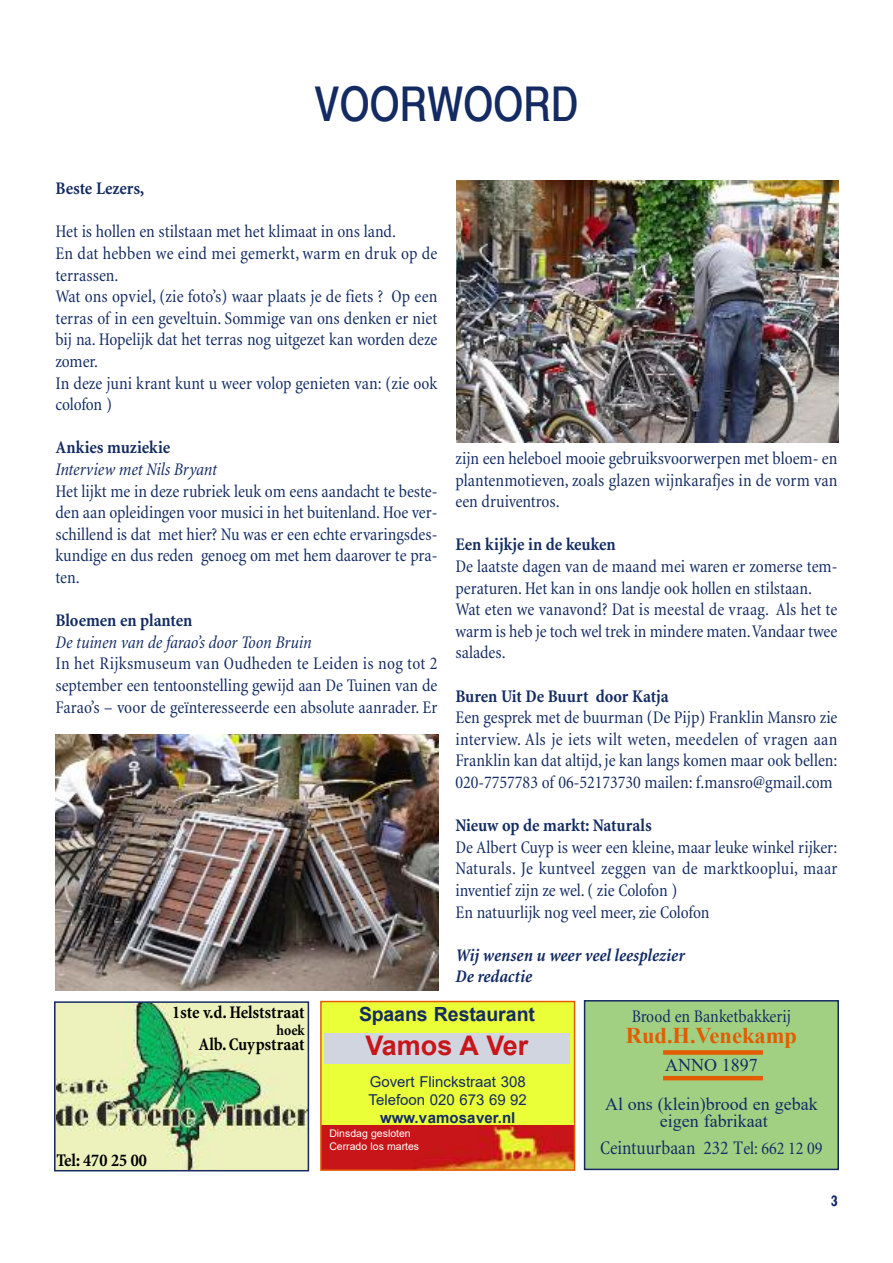
<style>
.page{position:relative;width:893px;height:1263px;background:#fff}
.page>*{position:absolute;margin:0;border:0;box-sizing:border-box;transform-origin:0 0}
.t1{font:48px "Xerox Sans Serif Narrow FC";color:#132b62}
.t2{font:700 27px "Arial";color:#c81519}
.t3{font:700 22.5px "Times New Roman";color:#e35c00}
.t4{font:condensed 19.5px "Minion";color:#132b62}
.t5{font:700 19.5px "Arial";color:#132b62}
.t6{font:condensed 18px/21.6px "Minion";color:#132b62;text-align:justify}
.t7{font:700 condensed 18px "Minion";letter-spacing:-.005em;color:#132b62}
.t8{font:italic condensed 18px "Minion";letter-spacing:-.01em;color:#132b62}
.t9{font:18px/39px "Times New Roman";color:#132b62;text-align:center}
.t10{font:700 condensed 18px "Minion";color:#000}
.t11{font:italic 700 condensed 18px/21.6px "Minion";color:#132b62}
.t12{font:15px/18px "Arial";color:#132b62}
.t13{font:700 15px "Arial";color:#132b62}
.t14{font:700 condensed 15px "Minion";color:#000}
.t15{font:700 15px "Xerox Sans Serif Narrow FC";color:#132b62}
.t16{font:10.5px/12.6px "Arial";color:#fff}
.s1{font-size:18px}
</style>
<div class="page">
<img style="left:57px;top:1004px;width:249px;height:164px">
<div style="left:54px;top:1001px;width:255px;height:170px;border:2px solid #132b62"></div>
<div style="left:585px;top:1001px;width:252px;height:168px;background:#a1d083"></div>
<div style="left:584px;top:1000px;width:255px;height:170px;border:2px solid #132b62"></div>
<div style="left:663px;top:1050px;width:100px;height:5px;background:#e35c00"></div>
<hr style="left:663px;top:1076px;width:100px;height:4px;background:#e35c00">
<div style="left:322px;top:1002px;width:252px;height:167px;background:#ebff38"></div>
<img style="left:323px;top:1126px;width:249px;height:42px">
<div style="left:320px;top:1001px;width:255px;height:170px;border:2px solid #e35c00"></div>
<div style="left:324px;top:1034px;width:245px;height:30px;background:#d0d5e0"></div>
<img style="left:456px;top:180px;width:383px;height:262px">
<img style="left:56px;top:734px;width:382px;height:257px">
<h1 class="t1" style="left:314px;top:87px;width:266px">VOORWOORD</h1>
<p class="t7" style="left:55px;top:182px;width:90px">Beste Lezers,</p>
<p class="t6" style="left:55px;top:222px;width:383px;text-align:left">Het is hollen en stilstaan met het klimaat in ons land.<br>En dat hebben we eind mei gemerkt, warm en druk op de terrassen.<br>Wat ons opviel, (zie foto’s) waar plaats je de fiets ? Op een terras of in een geveltuin. Sommige van ons denken er niet bij na. Hopelijk dat het terras nog uitgezet kan worden deze zomer.<br>In deze juni krant kunt u weer volop genieten van: (zie ook colofon )</p>
<p class="t7" style="left:56px;top:441px;width:116px">Ankies muziekie</p>
<p class="t8" style="left:55px;top:462px;width:163px">Interview met Nils Bryant</p>
<p class="t6" style="left:55px;top:482px;width:383px">Het lijkt me in deze rubriek leuk om eens aandacht te beste&shy;den aan opleidingen voor musici in het buitenland.Hoe ver&shy;schillend is dat met hier? Nu was er een echte ervaringsdes&shy;kundige en dus reden genoeg om met hem daarover te pra&shy;ten.</p>
<p class="t7" style="left:55px;top:614px;width:138px">Bloemen en planten</p>
<p class="t8" style="left:55px;top:635px;width:257px">De tuinen van de farao’s door Toon Bruin</p>
<p class="t6" style="left:56px;top:654px;width:383px">In het Rijksmuseum van Oudheden te Leiden is nog tot 2 september een tentoonstelling gewijd aan De Tuinen van de Farao’s – voor de geïnteresseerde een absolute aanrader. Er</p>
<p class="t6" style="left:455px;top:449px;width:383px">zijn een heleboel mooie gebruiksvoorwerpen met bloem- en plantenmotieven, zoals glazen wijnkarafjes in de vorm van een druiventros.</p>
<p class="t7" style="left:455px;top:538px;width:162px">Een kijkje in de keuken</p>
<p class="t6" style="left:455px;top:557px;width:383px;text-align:left">De laatste dagen van de maand mei waren er zomerse tem&shy;peraturen.Het kan in ons landje ook hollen en stilstaan.<br>Wat eten we vanavond? Dat is meestal de vraag. Als het te warm is heb je toch wel trek in mindere maten.Vandaar twee salades.</p>
<p class="t7" style="left:455px;top:689px;width:215px">Buren Uit De Buurt door Katja</p>
<p class="t6" style="left:455px;top:708px;width:383px">Een gesprek met de buurman (De Pijp) Franklin Mansro zie interview. Als je iets wilt weten, meedelen of vragen aan Franklin kan dat altijd, je kan langs komen maar ook bellen:<br>020-7757783 of 06-52173730 mailen: f.mansro@gmail.com</p>
<p class="t7" style="left:455px;top:819px;width:198px">Nieuw op de markt: Naturals</p>
<p class="t6" style="left:455px;top:838px;width:383px;text-align:left">De Albert Cuyp is weer een kleine, maar leuke winkel rijker:<br>Naturals. Je kuntveel zeggen van de marktkooplui, maar inventief zijn ze wel.( zie Colofon )<br>En natuurlijk nog veel meer,zie Colofon</p>
<p class="t11" style="left:455px;top:946px;width:231px">Wij wensen u weer veel leesplezier<br>De redactie</p>
<p class="t10" style="left:57px;top:1153px;width:92px">Tel: 470 25 00</p>
<p class="t10" style="left:172px;top:1006px;width:134px">1ste v.d.Helststraat</p>
<p class="t14" style="left:277px;top:1024px;width:30px">hoek</p>
<p class="t10" style="left:198px;top:1037px;width:108px">Alb. Cuypstraat</p>
<p class="t5" style="left:359px;top:1003px;width:177px">Spaans Restaurant</p>
<h2 class="t2" style="left:365px;top:1030px;width:165px">Vamos A Ver</h2>
<p class="t12" style="left:368px;top:1072px;width:160px">Govert Flinckstraat 308<br>Telefoon 020 673 69 92</p>
<p class="t13" style="left:380px;top:1109px;width:137px">www.vamosaver.nl</p>
<p class="t16" style="left:329px;top:1127px;width:91px">Dinsdag gesloten<br>Cerrado los martes</p>
<p class="t6" style="left:632px;top:1007px;width:161px">Brood en Banketbakkerij</p>
<p class="t3" style="left:626px;top:1023px;width:173px">Rud.H.Venekamp</p>
<p class="t9" style="left:605px;top:1046px;width:214px">ANNO 1897<br>Al ons (klein)brood en gebak</p>
<p class="t9" style="left:660px;top:1101px;width:109px">eigen fabrikaat</p>
<p class="t4" style="left:600px;top:1141px;width:224px">Ceintuurbaan 232 T<span class="s1">el: 662 12 09</span></p>
<p class="t15" style="left:831px;top:1195px;width:8px">3</p>
</div>
